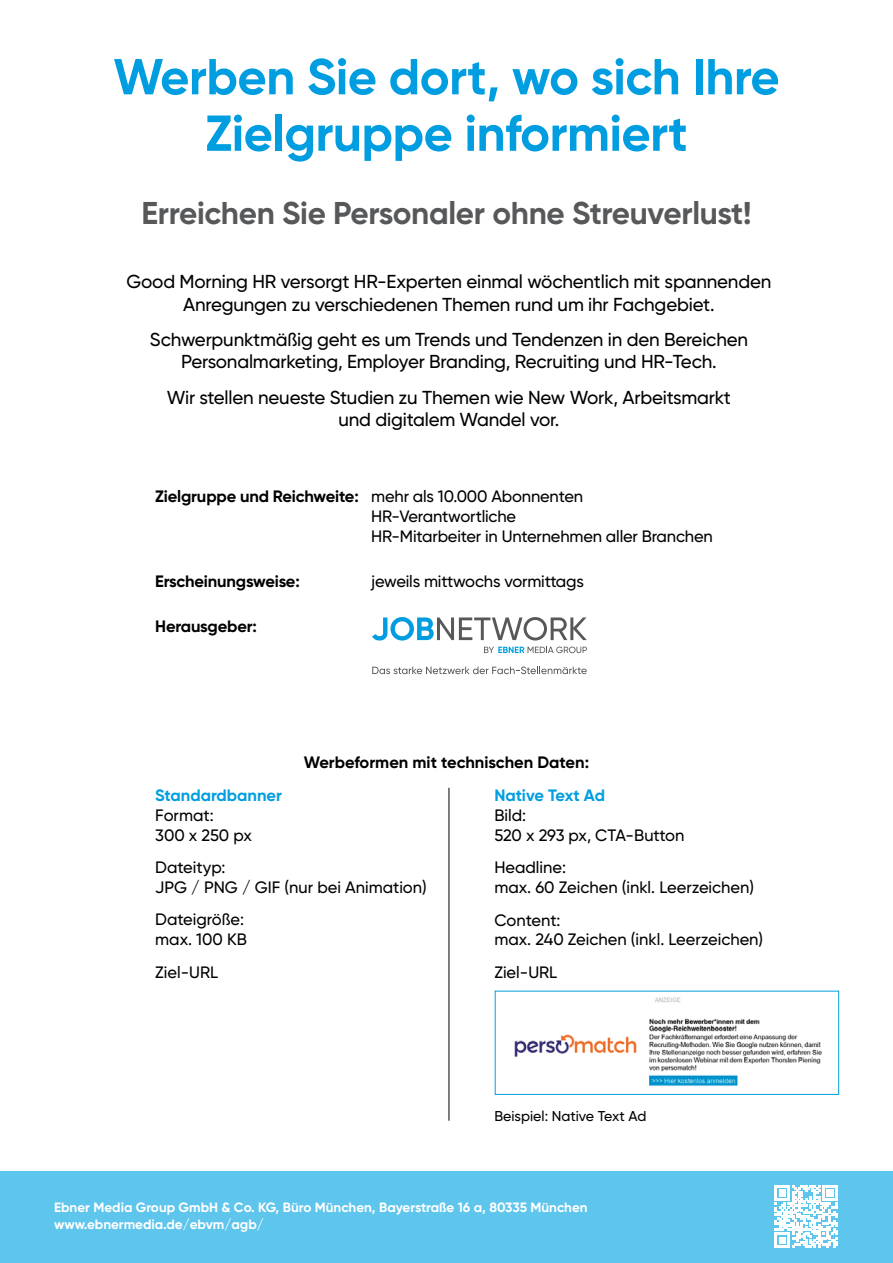
<style>
.page{position:relative;width:893px;height:1263px;background:#fff}
.page>*{position:absolute;margin:0;border:0;box-sizing:border-box;transform-origin:0 0}
.t1{font:700 50.4px/56.4px "Gilroy";letter-spacing:-.01em;color:#009ee0;text-align:center}
.t2{font:700 31.5px "Gilroy";letter-spacing:-.01em;color:#57585a}
.t3{font:500 18.75px/22.5px "Gilroy";letter-spacing:-.01em;color:#000;text-align:center}
.t4{font:500 16.5px/19.8px "Gilroy";color:#000}
.t5{font:700 16.5px "Gilroy";letter-spacing:-.01em;color:#000}
.t6{font:500 14.25px "Gilroy";color:#000}
.t7{font:700 13.5px/16.5px "Gilroy";color:#fff}
.s1{font-weight:700}
.s2{font-weight:700;color:#009ee0}
</style>
<div class="page">
<div style="left:0;top:1171px;width:893px;height:92px;background:#5ec5ed"></div>
<img style="left:514px;top:997px;width:308px;height:89px">
<div style="left:495px;top:991px;width:344px;height:104px;border:1px solid #009ee0"></div>
<svg style="left:775px;top:1185px;width:62px;height:63px"></svg>
<svg style="left:372px;top:617px;width:215px;height:23px"></svg>
<svg style="left:372px;top:666px;width:215px;height:8px"></svg>
<svg style="left:484px;top:646px;width:103px;height:7px"></svg>
<hr style="left:449px;top:788px;width:1px;height:333px;background:#000">
<p class="t1" style="left:113px;top:48px;width:668px">Werben Sie dort, wo sich Ihre<br>Zielgruppe informiert</p>
<p class="t2" style="left:141px;top:193px;width:612px">Erreichen Sie Personaler ohne Streuverlust!</p>
<p class="t3" style="left:127px;top:270px;width:646px">Good Morning HR versorgt HR-Experten einmal wöchentlich mit spannenden<br>Anregungen zu verschiedenen Themen rund um ihr Fachgebiet.</p>
<p class="t3" style="left:150px;top:328px;width:600px">Schwerpunktmäßig geht es um Trends und Tendenzen in den Bereichen<br>Personalmarketing, Employer Branding, Recruiting und HR-Tech.</p>
<p class="t3" style="left:167px;top:386px;width:566px">Wir stellen neueste Studien zu Themen wie New Work, Arbeitsmarkt und digitalem Wandel vor.</p>
<p class="t4" style="left:371px;top:486px;width:343px;text-indent:-216px"><span class="s1">Zielgruppe und Reichweite:</span> mehr als 10.000 Abonnenten<br>HR-Verantwortliche<br>HR-Mitarbeiter in Unternehmen aller Branchen</p>
<p class="t5" style="left:155px;top:571px;width:146px">Erscheinungsweise:</p>
<p class="t4" style="left:371px;top:571px;width:214px">jeweils mittwochs vormittags</p>
<p class="t5" style="left:155px;top:616px;width:103px">Herausgeber:</p>
<p class="t5" style="left:304px;top:752px;width:287px">Werbeformen mit technischen Daten:</p>
<p class="t4" style="left:155px;top:785px;width:128px"><span class="s2">Standardbanner<br></span>Format:<br>300 x 250 px</p>
<p class="t4" style="left:155px;top:857px;width:273px">Dateityp:<br>JPG / PNG / GIF (nur bei Animation)</p>
<p class="t4" style="left:155px;top:910px;width:93px">Dateigröße: max. 100 KB</p>
<p class="t4" style="left:155px;top:962px;width:65px">Ziel-URL</p>
<p class="t4" style="left:494px;top:785px;width:192px"><span class="s2">Native Text Ad<br></span>Bild:<br>520 x 293 px, CTA-Button</p>
<p class="t4" style="left:494px;top:857px;width:261px">Headline:<br>max. 60 Zeichen (inkl. Leerzeichen)</p>
<p class="t4" style="left:494px;top:910px;width:270px">Content:<br>max. 240 Zeichen (inkl. Leerzeichen)</p>
<p class="t4" style="left:494px;top:962px;width:65px">Ziel-URL</p>
<p class="t6" style="left:494px;top:1107px;width:154px">Beispiel: Native Text Ad</p>
<p class="t7" style="left:54px;top:1199px;width:535px">Ebner Media Group GmbH &amp; Co. KG, Büro München, Bayerstraße 16 a, 80335 München www.ebnermedia.de/ebvm/agb/</p>
</div>
